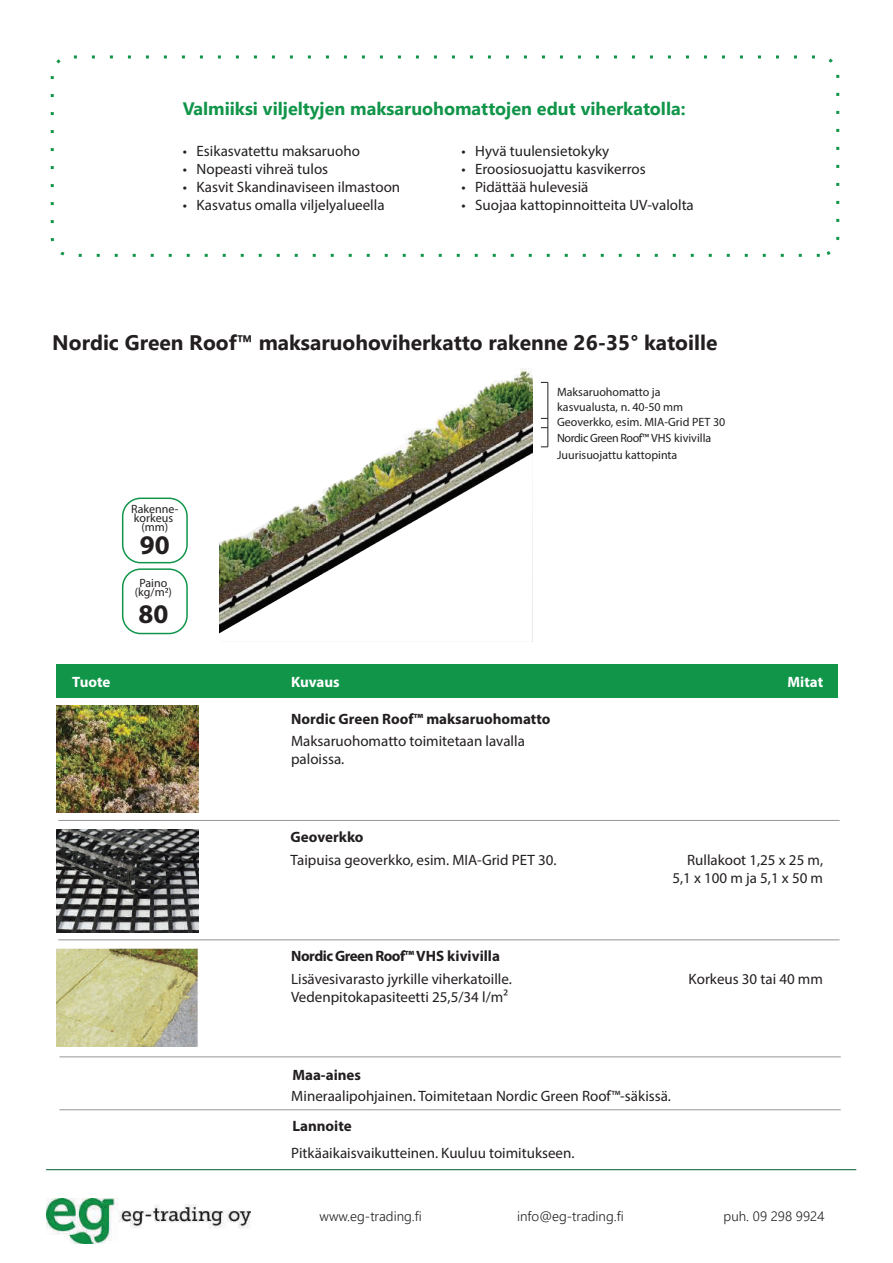
<style>
.page{position:relative;width:893px;height:1263px;background:#fff}
.page>*{position:absolute;margin:0;border:0;box-sizing:border-box;transform-origin:0 0}
.t1{font:700 27px "Myriad Pro";color:#231f20}
.t2{font:700 21px "Leelawadee UI";color:#231f20}
.t3{font:700 18px "Leelawadee UI";color:#109549}
.t4{font:15px/18px "Myriad Pro";color:#231f20}
.t5{font:700 15px "Myriad Pro";color:#231f20}
.t6{font:700 15px "Myriad Pro";letter-spacing:-.035em;color:#231f20}
.t7{font:700 15px "Myriad Pro";color:#fff}
.t8{font:300 13.5px "Leelawadee UI";color:#231f20}
.t9{font:12px/9px "Myriad Pro";color:#231f20;text-align:center}
</style>
<div class="page">
<hr style="left:46px;top:1169px;width:810px;height:1px;background:#0c6638">
<img style="left:46px;top:1198px;width:205px;height:45px">
<div style="left:122px;top:568px;width:66px;height:66px;border:2px solid #109549;border-radius:18px"></div>
<div style="left:122px;top:497px;width:66px;height:66px;border:2px solid #109549;border-radius:18px"></div>
<svg style="left:165px;top:588px;width:3px;height:5px"></svg>
<hr style="left:58px;top:820px;width:782px;height:1px;background:#939598">
<hr style="left:58px;top:939px;width:782px;height:1px;background:#939598">
<hr style="left:59px;top:1109px;width:782px;height:1px;background:#939598">
<svg style="left:219px;top:548px;width:149px;height:86px"></svg>
<img style="left:486px;top:368px;width:46px;height:112px">
<img style="left:219px;top:386px;width:267px;height:162px">
<hr style="left:547px;top:382px;width:1px;height:65px;background:#231f20">
<img style="left:57px;top:829px;width:142px;height:103px">
<hr style="left:59px;top:1056px;width:782px;height:1px;background:#939598">
<img style="left:57px;top:948px;width:140px;height:99px">
<div style="left:56px;top:665px;width:782px;height:33px;background:#109549"></div>
<img style="left:56px;top:706px;width:143px;height:106px">
<div style="left:51px;top:55px;width:788px;height:202px;border:3px dashed #109549;border-radius:18px"></div>
<p class="t3" style="left:183px;top:96px;width:504px">Valmiiksi viljeltyjen maksaruohomattojen edut viherkatolla:</p>
<p class="t4" style="left:183px;top:142px;width:179px">• Esikasvatettu maksaruoho</p>
<p class="t4" style="left:183px;top:160px;width:147px">• Nopeasti vihreä tulos</p>
<p class="t4" style="left:183px;top:178px;width:219px">• Kasvit Skandinaviseen ilmastoon</p>
<p class="t4" style="left:183px;top:196px;width:203px">• Kasvatus omalla viljelyalueella</p>
<p class="t4" style="left:461px;top:142px;width:150px">• Hyvä tuulensietokyky</p>
<p class="t4" style="left:461px;top:160px;width:186px">• Eroosiosuojattu kasvikerros</p>
<p class="t4" style="left:461px;top:178px;width:129px">• Pidättää hulevesiä</p>
<p class="t4" style="left:461px;top:196px;width:234px">• Suojaa kattopinnoitteita UV-valolta</p>
<h2 class="t2" style="left:52px;top:327px;width:667px">Nordic Green Roof™ maksaruohoviherkatto rakenne 26-35° katoille</h2>
<p class="t9" style="left:131px;top:504px;width:49px">Rakenne&shy;korkeus (mm)</p>
<h1 class="t1" style="left:140px;top:528px;width:31px">90</h1>
<p class="t9" style="left:135px;top:578px;width:39px">Paino (kg/m )</p>
<h1 class="t1" style="left:138px;top:596px;width:31px">80</h1>
<p class="t9" style="left:557px;top:385px;width:128px;line-height:14.4px;text-align:left">Maksaruohomatto ja kasvualusta, n. 40-50 mm</p>
<p class="t9" style="left:557px;top:414px;width:170px;line-height:16.4px;text-align:left">Geoverkko, esim. MIA-Grid PET 30<br>Nordic Green Roof™ VHS kivivilla<br>Juurisuojattu kattopinta</p>
<p class="t7" style="left:72px;top:673px;width:40px">Tuote</p>
<p class="t7" style="left:291px;top:673px;width:50px">Kuvaus</p>
<p class="t7" style="left:787px;top:673px;width:37px">Mitat</p>
<p class="t5" style="left:291px;top:709px;width:261px">Nordic Green Roof™ maksaruohomatto</p>
<p class="t4" style="left:291px;top:732px;width:235px">Maksaruohomatto toimitetaan lavalla paloissa.</p>
<p class="t5" style="left:291px;top:827px;width:74px">Geoverkko</p>
<p class="t4" style="left:291px;top:850px;width:267px">Taipuisa geoverkko, esim. MIA-Grid PET 30.</p>
<p class="t6" style="left:291px;top:946px;width:210px">Nordic Green Roof™ VHS kivivilla</p>
<p class="t4" style="left:291px;top:969px;width:222px">Lisävesivarasto jyrkille viherkatoille.<br>Vedenpitokapasiteetti 25,5/34 l/m²</p>
<p class="t5" style="left:292px;top:1065px;width:70px">Maa-aines</p>
<p class="t4" style="left:672px;top:850px;width:152px;text-align:right">Rullakoot 1,25 x 25 m,<br>5,1 x 100 m ja 5,1 x 50 m</p>
<p class="t4" style="left:689px;top:969px;width:136px">Korkeus 30 tai 40 mm</p>
<p class="t4" style="left:291px;top:1086px;width:381px">Mineraalipohjainen. Toimitetaan Nordic Green Roof™-säkissä.</p>
<p class="t5" style="left:292px;top:1116px;width:61px">Lannoite</p>
<p class="t4" style="left:291px;top:1144px;width:285px">Pitkäaikaisvaikutteinen. Kuuluu toimitukseen.</p>
<p class="t8" style="left:320px;top:1206px;width:104px">www.eg-trading.fi</p>
<p class="t8" style="left:517px;top:1206px;width:108px">info@eg-trading.fi</p>
<p class="t8" style="left:724px;top:1206px;width:102px">puh. 09 298 9924</p>
</div>
